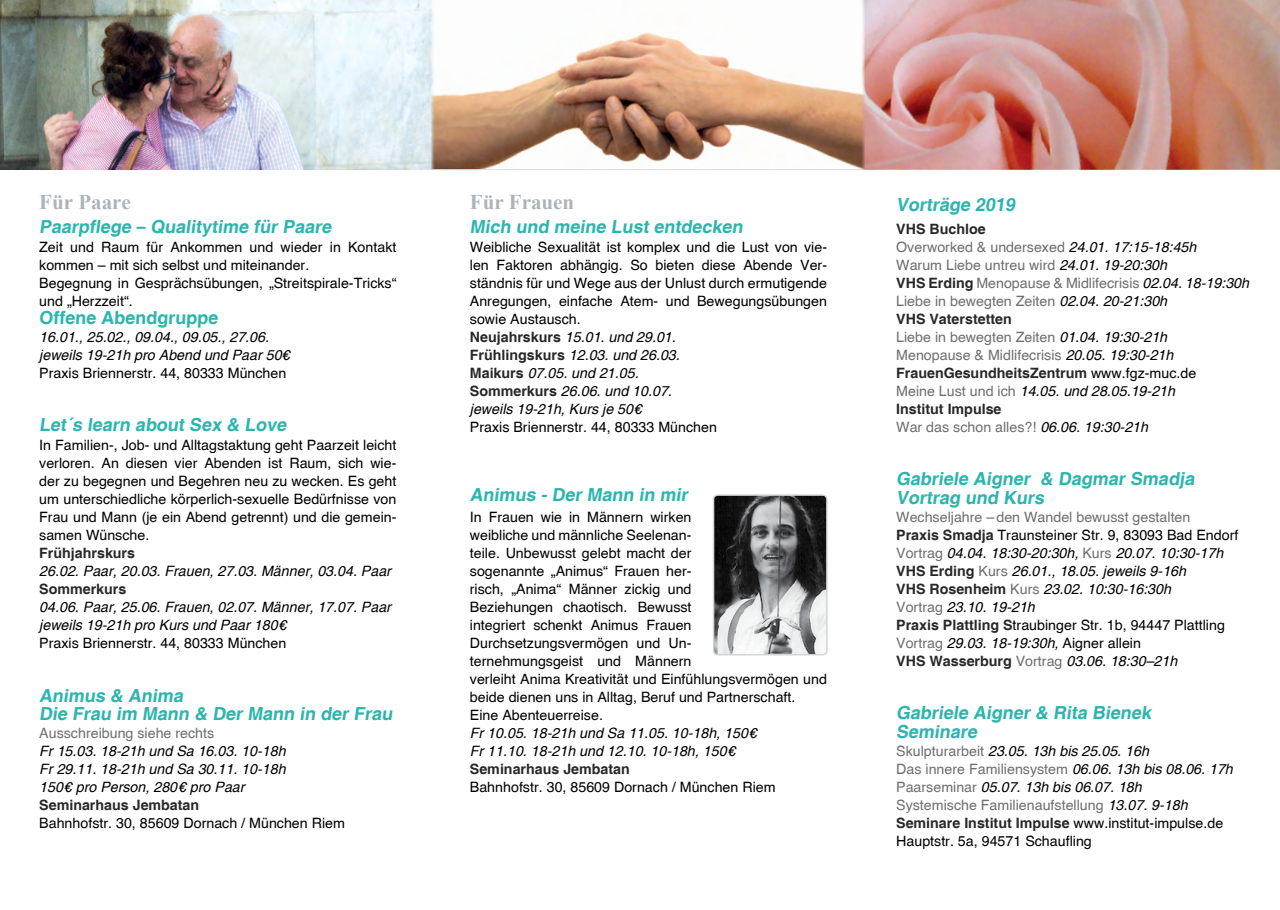
<style>
.page{position:relative;width:1280px;height:910px;background:#fff}
.page>*{position:absolute;margin:0;border:0;box-sizing:border-box;transform-origin:0 0}
.t1{font:700 21px "Times New Roman";color:#acb4b9}
.t2{font:italic 700 18px/19.5px "Helvetica";color:#2bb5ae}
.t3{font:14.25px/18px "Helvetica";color:#000}
.t4{font:italic 14.25px/18px "Helvetica";color:#000}
.t5{font:14.25px/18px "Helvetica";color:#6d6e71}
.t6{font:700 14.25px "Helvetica";color:#292829}
.s1{font-weight:700;color:#292829}
.s2{font-style:italic}
.s3{font-style:italic;color:#000}
.s4{color:#000}
.s5{font-style:normal;color:#6d6e71}
.s6{font-weight:700;font-style:normal;color:#292829}
.s7{font-style:normal}
</style>
<div class="page">
<svg style="left:429px;top:32px;width:432px;height:138px"></svg>
<img style="left:714px;top:497px;width:111px;height:158px">
<div style="left:713px;top:494px;width:115px;height:161px;border:2px solid #d3d5d6;border-radius:4px"></div>
<img style="left:861px;top:0;width:419px;height:170px">
<img style="left:0;top:0;width:435px;height:169px">
<h1 class="t1" style="left:39px;top:187px;width:93px">Für Paare</h1>
<p class="t2" style="left:39px;top:217px;width:294px">Paarpflege — Qualitytime für Paare</p>
<p class="t3" style="left:39px;top:238px;width:359px">Zeit und Raum für Ankommen und wieder in Kontakt kommen – mit sich selbst und miteinander.<br>Begegnung in Gesprächsübungen, „Streitspirale-Tricks“ und „Herzzeit“.</p>
<p class="t2" style="left:39px;top:309px;width:184px">Offene Abendgruppe</p>
<p class="t4" style="left:39px;top:329px;width:252px">16.01., 25.02., 09.04., 09.05., 27.06. jeweils 19-21h pro Abend und Paar 50€</p>
<p class="t3" style="left:39px;top:364px;width:249px">Praxis Briennerstr. 44, 80333 München</p>
<p class="t2" style="left:39px;top:415px;width:249px">Let´s learn about Sex &amp; Love</p>
<p class="t3" style="left:39px;top:436px;width:359px;text-align:justify">In Familien-, Job- und Alltagstaktung geht Paarzeit leicht verloren. An diesen vier Abenden ist Raum, sich wie&shy;der zu begegnen und Begehren neu zu wecken. Es geht um unterschiedliche körperlich-sexuelle Bedürfnisse von Frau und Mann (je ein Abend getrennt) und die gemein&shy;samen Wünsche.</p>
<p class="t6" style="left:39px;top:544px;width:97px">Frühjahrskurs</p>
<p class="t4" style="left:39px;top:563px;width:353px">26.02. Paar, 20.03. Frauen, 27.03. Männer, 03.04. Paar</p>
<p class="t6" style="left:39px;top:580px;width:89px">Sommerkurs</p>
<p class="t4" style="left:39px;top:599px;width:353px">04.06. Paar, 25.06. Frauen, 02.07. Männer, 17.07. Paar jeweils 19-21h pro Kurs und Paar 180€</p>
<p class="t3" style="left:39px;top:634px;width:249px">Praxis Briennerstr. 44, 80333 München</p>
<p class="t2" style="left:39px;top:688px;width:355px;line-height:18px">Animus &amp; Anima<br>Die Frau im Mann &amp; Der Mann in der Frau</p>
<p class="t5" style="left:39px;top:724px;width:177px">Ausschreibung siehe rechts</p>
<p class="t4" style="left:39px;top:743px;width:248px;text-align:justify">Fr 15.03. 18-21h und Sa 16.03. 10-18h Fr 29.11. 18-21h und Sa 30.11. 10-18h 150€ pro Person, 280€ pro Paar</p>
<p class="t6" style="left:39px;top:796px;width:161px">Seminarhaus Jembatan</p>
<p class="t3" style="left:39px;top:814px;width:307px">Bahnhofstr. 30, 85609 Dornach / München Riem</p>
<h1 class="t1" style="left:470px;top:187px;width:106px">Für Frauen</h1>
<p class="t2" style="left:470px;top:217px;width:275px">Mich und meine Lust entdecken</p>
<p class="t3" style="left:470px;top:238px;width:359px">Weibliche Sexualität ist komplex und die Lust von vie&shy;len Faktoren abhängig. So bieten diese Abende Ver&shy;ständnis für und Wege aus der Unlust durch ermutigende Anregungen, einfache Atem- und Bewegungsübungen sowie Austausch.<br><span class="s1">Neujahrskurs</span> <span class="s2">15.01. und 29.01.<br></span><span class="s1">Frühlingskurs</span> <span class="s2">12.03. und 26.03.<br></span><span class="s1">Maikurs</span> <span class="s2">07.05. und 21.05.<br></span><span class="s1">Sommerkurs</span> <span class="s2">26.06. und 10.07.<br>jeweils 19-21h, Kurs je 50€</span></p>
<p class="t3" style="left:470px;top:418px;width:249px">Praxis Briennerstr. 44, 80333 München</p>
<p class="t2" style="left:470px;top:486px;width:220px">Animus - Der Mann in mir</p>
<p class="t3" style="left:470px;top:508px;width:359px">In Frauen wie in Männern wirken<br>weibliche und männliche Seelenan-<br>teile. Unbewusst gelebt macht der<br>sogenannte „Animus“ Frauen her-<br>risch, „Anima“ Männer zickig und<br>Beziehungen chaotisch. Bewusst<br>integriert schenkt Animus Frauen Durchsetzungsvermögen und Un-<br>ternehmungsgeist und Männern<br>verleiht Anima Kreativität und Einfühlungsvermögen und beide dienen uns in Alltag, Beruf und Partnerschaft.<br>Eine Abenteuerreise.</p>
<p class="t4" style="left:470px;top:725px;width:288px">Fr 10.05. 18-21h und Sa 11.05. 10-18h, 150€<br>Fr 11.10. 18-21h und 12.10. 10-18h, 150€</p>
<p class="t6" style="left:470px;top:760px;width:161px">Seminarhaus Jembatan</p>
<p class="t3" style="left:470px;top:778px;width:307px">Bahnhofstr. 30, 85609 Dornach / München Riem</p>
<p class="t2" style="left:896px;top:196px;width:121px">Vorträge 2019</p>
<p class="t5" style="left:896px;top:220px;width:354px"><span class="s1">VHS Buchloe<br></span>Overworked &amp; undersexed <span class="s3">24.01. 17:15-18:45h<br></span>Warum Liebe untreu wird <span class="s3">24.01. 19-20:30h<br></span><span class="s1">VHS Erding</span> Menopause &amp; Midlifecrisis <span class="s3">02.04. 18-19:30h </span>Liebe in bewegten Zeiten <span class="s3">02.04. 20-21:30h<br></span><span class="s1">VHS Vaterstetten<br></span>Liebe in bewegten Zeiten <span class="s3">01.04. 19:30-21h<br></span>Menopause &amp; Midlifecrisis <span class="s3">20.05. 19:30-21h </span><span class="s1">FrauenGesundheitsZentrum</span> <span class="s4">www.fgz-muc.de<br></span>Meine Lust und ich <span class="s3">14.05. und 28.05.19-21h<br></span><span class="s1">Institut Impulse<br></span>War das schon alles?! <span class="s3">06.06. 19:30-21h</span></p>
<p class="t2" style="left:896px;top:469px;width:300px">Gabriele Aigner &amp; Dagmar Smadja<br>Vortrag und Kurs</p>
<p class="t4" style="left:896px;top:509px;width:344px"><span class="s5">Wechseljahre – den Wandel bewusst gestalten<br></span><span class="s6">Praxis Smadja</span> <span class="s7">Traunsteiner Str. 9, 83093 Bad Endorf </span><span class="s5">Vortrag</span> 04.04. 18:30-20:30h, <span class="s5">Kurs</span> 20.07. 10:30-17h <span class="s6">VHS Erding</span> <span class="s5">Kurs</span> 26.01., 18.05. jeweils 9-16h<br><span class="s6">VHS Rosenheim</span> <span class="s5">Kurs</span> 23.02. 10:30-16:30h<br><span class="s5">Vortrag</span> 23.10. 19-21h<br><span class="s6">Praxis Plattling S</span><span class="s7">traubinger Str. 1b, 94447 Plattling </span><span class="s5">Vortrag</span> 29.03. 18-19:30h, <span class="s7">Aigner allein<br></span><span class="s6">VHS Wasserburg</span> <span class="s5">Vortrag</span> 03.06. 18:30–21h</p>
<p class="t2" style="left:896px;top:703px;width:257px">Gabriele Aigner &amp; Rita Bienek<br>Seminare</p>
<p class="t5" style="left:896px;top:742px;width:338px">Skulpturarbeit <span class="s3">23.05. 13h bis 25.05. 16h<br></span>Das innere Familiensystem <span class="s3">06.06. 13h bis 08.06. 17h </span>Paarseminar <span class="s3">05.07. 13h bis 06.07. 18h<br></span>Systemische Familienaufstellung <span class="s3">13.07. 9-18h </span><span class="s1">Seminare Institut Impulse</span> <span class="s4">www.institut-impulse.de Hauptstr. 5a, 94571 Schaufling</span></p>
</div>
